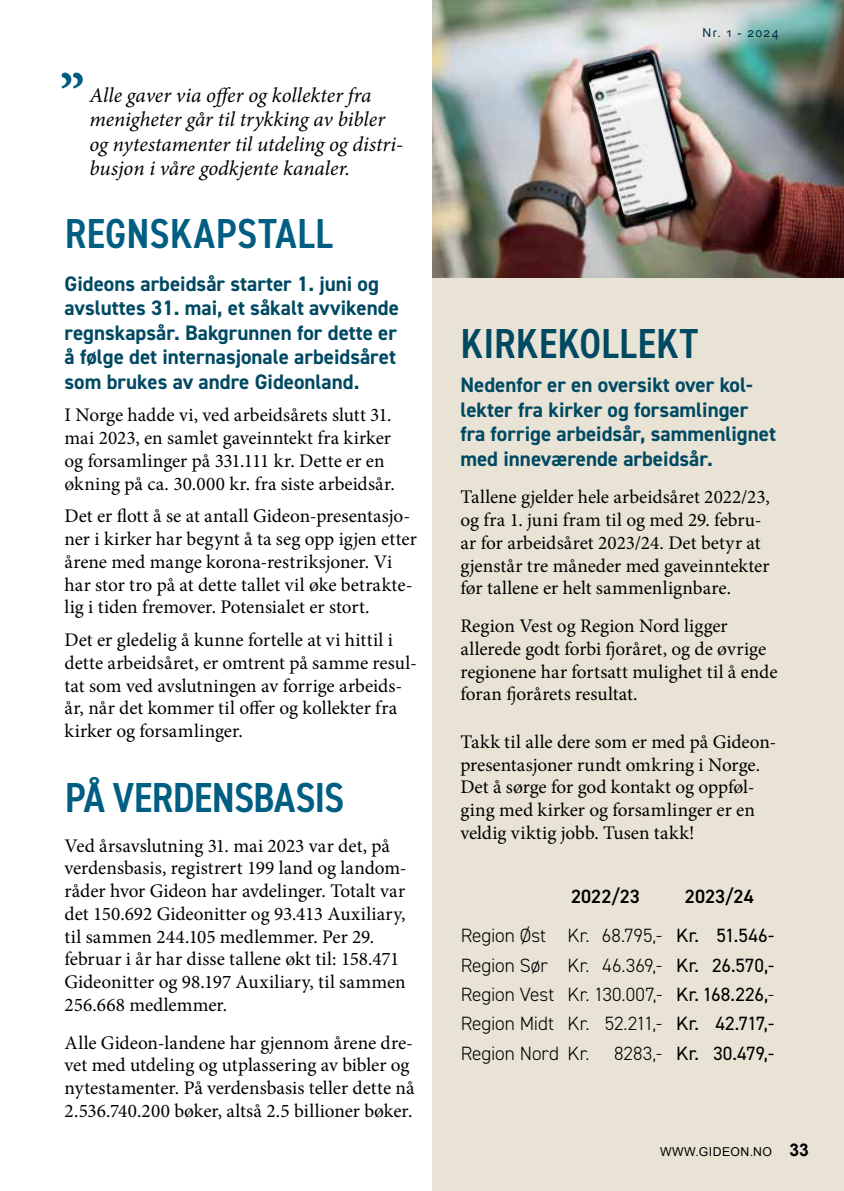
<style>
.page{position:relative;width:844px;height:1191px;background:#fff}
.page>*{position:absolute;margin:0;border:0;box-sizing:border-box;transform-origin:0 0}
.t1{font:700 56px "Minion Pro";color:#005e82}
.t2{font:600 condensed 42px "DIN2014";letter-spacing:-.005em;color:#005e82}
.t3{font:600 condensed 42px "DIN2014";letter-spacing:.005em;color:#004963}
.t4{font:700 21px/24.5px "DIN2014";color:#004963}
.t5{font:italic 21px/24.5px "Minion Pro";letter-spacing:-.005em;color:#000}
.t6{font:19.25px/22.8px "Minion Pro";color:#000}
.t7{font:300 19.25px/29.4px "DIN2014";color:#000}
.t8{font:19.25px "DIN2014";color:#000}
.t9{font:600 19.25px "DIN2014";color:#000}
.t10{font:12.25px "Arial";letter-spacing:.035em;color:#000}
.t11{font:12.25px "Arial";letter-spacing:.12em;color:#003147}
.s1{font-weight:600}
.s2{font-weight:400}
.s3{font-weight:300}
.s4{font-weight:700;font-size:17.5px}
</style>
<div class="page">
<div style="left:432px;top:0;width:411px;height:1191px;background:#e9e3d5"></div>
<img style="left:432px;top:0;width:411px;height:278px">
<img style="left:586px;top:56px;width:102px;height:160px">
<h1 class="t1" style="left:60px;top:55px;width:26px">”</h1>
<p class="t5" style="left:89px;top:83px;width:315px">Alle gaver via offer og kollekter fra menigheter går til trykking av bibler og nytestamenter til utdeling og distri&shy;busjon i våre godkjente kanaler.</p>
<h2 class="t2" style="left:65px;top:206px;width:269px">REGNSKAPSTALL</h2>
<p class="t4" style="left:64px;top:271px;width:336px">Gideons arbeidsår starter 1. juni og avsluttes 31. mai, et såkalt avvikende regnskapsår. Bakgrunnen for dette er å følge det internasjonale arbeidsåret som brukes av andre Gideonland.</p>
<p class="t6" style="left:64px;top:404px;width:332px">I Norge hadde vi, ved arbeidsårets slutt 31. mai 2023, en samlet gaveinntekt fra kirker og forsamlinger på 331.111 kr. Dette er en økning på ca. 30.000 kr. fra siste arbeidsår.</p>
<p class="t6" style="left:64px;top:505px;width:354px">Det er flott å se at antall Gideon-presentasjo&shy;ner i kirker har begynt å ta seg opp igjen etter årene med mange korona-restriksjoner. Vi har stor tro på at dette tallet vil øke betrakte&shy;lig i tiden fremover. Potensialet er stort.</p>
<p class="t6" style="left:64px;top:628px;width:354px">Det er gledelig å kunne fortelle at vi hittil i dette arbeidsåret, er omtrent på samme resul&shy;tat som ved avslutningen av forrige arbeids&shy;år, når det kommer til offer og kollekter fra kirker og forsamlinger.</p>
<h2 class="t2" style="left:65px;top:770px;width:281px">PÅ VERDENSBASIS</h2>
<p class="t6" style="left:64px;top:834px;width:343px">Ved årsavslutning 31. mai 2023 var det, på verdensbasis, registrert 199 land og landom&shy;råder hvor Gideon har avdelinger. Totalt var det 150.692 Gideonitter og 93.413 Auxiliary, til sammen 244.105 medlemmer. Per 29. februar i år har disse tallene økt til: 158.471<br>Gideonitter og 98.197 Auxiliary, til sammen 256.668 medlemmer.</p>
<p class="t6" style="left:64px;top:1031px;width:351px">Alle Gideon-landene har gjennom årene dre&shy;vet med utdeling og utplassering av bibler og nytestamenter. På verdensbasis teller dette nå 2.536.740.200 bøker, altså 2.5 billioner bøker.</p>
<p class="t11" style="left:702px;top:24px;width:78px">Nr. 1 - 2024</p>
<h2 class="t3" style="left:460px;top:315px;width:239px">KIRKEKOLLEKT</h2>
<p class="t4" style="left:460px;top:372px;width:317px">Nedenfor er en oversikt over kol&shy;lekter fra kirker og forsamlinger fra forrige arbeidsår, sammenlignet med inneværende arbeidsår.</p>
<p class="t6" style="left:460px;top:486px;width:311px">Tallene gjelder hele arbeidsåret 2022/23, og fra 1. juni fram til og med 29. febru&shy;ar for arbeidsåret 2023/24. Det betyr at gjenstår tre måneder med gaveinntekter før tallene er helt sammenlignbare.</p>
<p class="t6" style="left:460px;top:614px;width:318px">Region Vest og Region Nord ligger allerede godt forbi fjoråret, og de øvrige regionene har fortsatt mulighet til å ende foran fjorårets resultat.</p>
<p class="t6" style="left:460px;top:730px;width:317px">Takk til alle dere som er med på Gideon&shy;presentasjoner rundt omkring i Norge.<br>Det å sørge for god kontakt og oppføl&shy;ging med kirker og forsamlinger er en veldig viktig jobb. Tusen takk!</p>
<p class="t7" style="left:460px;top:876px;width:315px;line-height:39.4px;text-indent:224px"><span class="s1">2023/24<br></span>Region Øst Kr. 68.795,- <span class="s2">Kr. 51.546-</span></p>
<p class="t7" style="left:460px;top:950px;width:315px;text-align:justify">Region Sør Kr. 46.369,- <span class="s2">Kr. 26.570,- </span>Region Vest Kr. 130.007,- <span class="s2">Kr. 168.226,</span>- Region Midt Kr. 52.211,- <span class="s2">Kr. 42.717,- </span>Region Nord Kr.</p>
<p class="t9" style="left:571px;top:883px;width:70px">2022/23</p>
<p class="t8" style="left:614px;top:1041px;width:161px"><span class="s3">8283,-</span> Kr. 30.479,-</p>
<p class="t10" style="left:660px;top:1143px;width:150px">WWW.GIDEON.NO <span class="s4">33</span></p>
</div>
